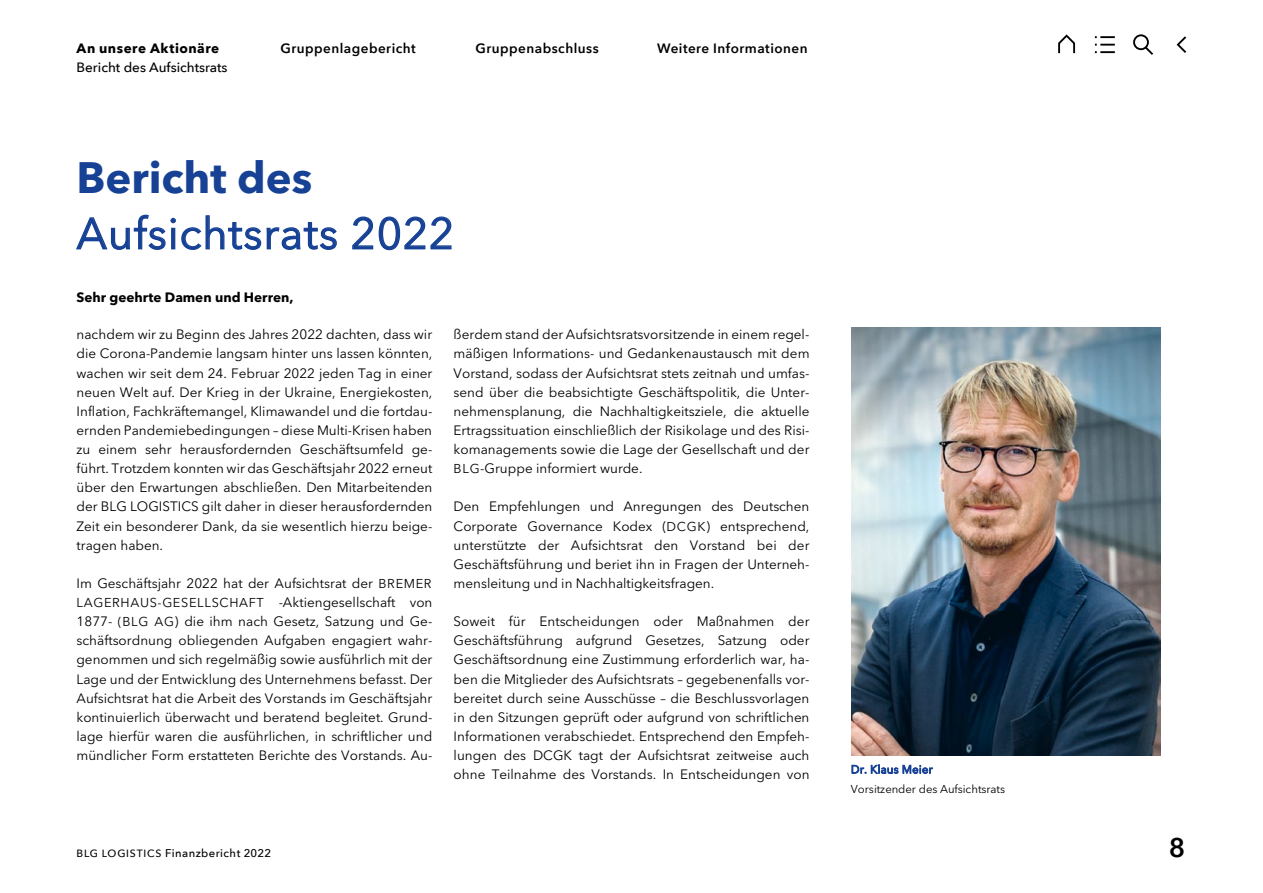
<style>
.page{position:relative;width:1263px;height:893px;background:#fff}
.page>*{position:absolute;margin:0;border:0;box-sizing:border-box;transform-origin:0 0}
.t1{font:43.5px "Avenir Next LT Pro";letter-spacing:.02em;color:#164194}
.t2{font:700 43.5px "Avenir Next LT Pro";color:#164194}
.t3{font:600 27px "Avenir Next";color:#000}
.t4{font:13.5px/19.2px "Avenir Next LT Pro";letter-spacing:.005em;color:#000;text-align:justify}
.t5{font:600 13.5px "Avenir Next";letter-spacing:.035em;color:#000}
.t6{font:13.5px "Avenir Next LT Pro";letter-spacing:.025em;color:#000}
.t7{font:700 13.5px "Avenir Next LT Pro";letter-spacing:.005em;color:#000}
.t8{font:500 13.5px "Avenir Next";color:#000}
.t9{font:700 13.5px "Avenir Next LT Pro";letter-spacing:.025em;color:#000}
.t10{font:700 13.5px "Avenir Next";letter-spacing:.04em;color:#000}
.t11{font:12.75px "Avenir Next LT Pro";letter-spacing:.055em;color:#000}
.t12{font:11.4px "Avenir Next LT Pro";color:#000}
.t13{font:11.4px "Avenir Next LT Pro";letter-spacing:.02em;color:#164194}
.t14{font:500 11.25px "Avenir Next";letter-spacing:.035em;color:#000}
.s1{font-size:12.75px}
.s2{font-size:13.5px}
.s3{font-size:10.5px}
</style>
<div class="page">
<img style="left:851px;top:327px;width:310px;height:429px">
<svg style="left:1058px;top:34px;width:129px;height:21px"></svg>
<p class="t10" style="left:77px;top:37px;width:144px">An unsere Aktionäre</p>
<p class="t5" style="left:281px;top:37px;width:137px">Gruppenlagebericht</p>
<p class="t5" style="left:476px;top:37px;width:125px">Gruppenabschluss</p>
<p class="t5" style="left:657px;top:37px;width:152px">Weitere Informationen</p>
<p class="t9" style="left:76px;top:44px;width:141px">An unsere Aktionäre</p>
<p class="t4" style="left:297px;top:43px;width:133px">Gruppenlagebericht</p>
<p class="t6" style="left:521px;top:44px;width:122px">Gruppenabschluss</p>
<p class="t6" style="left:733px;top:44px;width:147px">Weitere Informationen</p>
<p class="t4" style="left:76px;top:62px;width:152px">Bericht des Aufsichtsrats</p>
<p class="t8" style="left:77px;top:56px;width:153px">Bericht des Aufsichtsrats</p>
<h1 class="t2" style="left:76px;top:151px;width:237px">Bericht des</h1>
<h1 class="t1" style="left:76px;top:208px;width:379px">Aufsichtsrats 2022</h1>
<p class="t7" style="left:76px;top:289px;width:218px">Sehr geehrte Damen und Herren,</p>
<p class="t4" style="left:76px;top:325px;width:357px">nachdem wir zu Beginn des Jahres 2022 dachten, dass wir die Corona-Pandemie langsam hinter uns lassen könnten, wachen wir seit dem 24. Februar 2022 jeden Tag in einer neuen Welt auf. Der Krieg in der Ukraine, Energiekosten, Inflation, Fachkräftemangel, Klimawandel und die fortdau&shy;ernden Pandemiebedingungen – diese Multi-Krisen haben zu einem sehr herausfordernden Geschäftsumfeld ge&shy;führt. Trotzdem konnten wir das Geschäftsjahr 2022 erneut über den Erwartungen abschließen. Den Mitarbeitenden der BLG LOGISTICS gilt daher in dieser herausfordernden Zeit ein besonderer Dank, da sie wesentlich hierzu beige&shy;tragen haben.</p>
<p class="t4" style="left:76px;top:574px;width:357px">Im Geschäftsjahr 2022 hat der Aufsichtsrat der <span class="s1">BREMER</span></p>
<p class="t11" style="left:76px;top:595px;width:357px">LAGERHAUS-GESELLSCHAFT <span class="s2">-Aktiengesellschaft von</span></p>
<p class="t4" style="left:76px;top:612px;width:357px">1877- <span class="s1">(BLG AG</span>) die ihm nach Gesetz, Satzung und Ge&shy;schäftsordnung obliegenden Aufgaben engagiert wahr&shy;genommen und sich regelmäßig sowie ausführlich mit der Lage und der Entwicklung des Unternehmens befasst. Der Aufsichtsrat hat die Arbeit des Vorstands im Geschäftsjahr kontinuierlich überwacht und beratend begleitet. Grund&shy;lage hierfür waren die ausführlichen, in schriftlicher und mündlicher Form erstatteten Berichte des Vorstands. Au-</p>
<p class="t4" style="left:454px;top:325px;width:357px">ßerdem stand der Aufsichtsratsvorsitzende in einem regel&shy;mäßigen Informations- und Gedankenaustausch mit dem Vorstand, sodass der Aufsichtsrat stets zeitnah und umfas&shy;send über die beabsichtigte Geschäftspolitik, die Unter&shy;nehmensplanung, die Nachhaltigkeitsziele, die aktuelle Ertragssituation einschließlich der Risikolage und des Risi&shy;komanagements sowie die Lage der Gesellschaft und der <span class="s1">BLG</span>-Gruppe informiert wurde.</p>
<p class="t4" style="left:454px;top:497px;width:357px">Den Empfehlungen und Anregungen des Deutschen Corporate Governance Kodex (<span class="s1">DCGK</span>) entsprechend, unterstützte der Aufsichtsrat den Vorstand bei der Geschäftsführung und beriet ihn in Fragen der Unterneh&shy;mensleitung und in Nachhaltigkeitsfragen.</p>
<p class="t4" style="left:454px;top:612px;width:357px">Soweit für Entscheidungen oder Maßnahmen der Geschäftsführung aufgrund Gesetzes, Satzung oder Geschäftsordnung eine Zustimmung erforderlich war, ha&shy;ben die Mitglieder des Aufsichtsrats – gegebenenfalls vor&shy;bereitet durch seine Ausschüsse – die Beschlussvorlagen in den Sitzungen geprüft oder aufgrund von schriftlichen Informationen verabschiedet. Entsprechend den Empfeh&shy;lungen des DCGK tagt der Aufsichtsrat zeitweise auch ohne Teilnahme des Vorstands. In Entscheidungen von</p>
<p class="t13" style="left:851px;top:763px;width:83px">Dr. Klaus Meier</p>
<p class="t12" style="left:851px;top:782px;width:156px">Vorsitzender des Aufsichtsrats</p>
<p class="t14" style="left:77px;top:843px;width:196px"><span class="s3">BLG LOGISTICS</span> Finanzbericht 2022</p>
<h2 class="t3" style="left:1169px;top:824px;width:18px">8</h2>
<p class="t12" style="left:76px;top:842px;width:188px"><span class="s3">BLG LOGISTICS</span> Finanzbericht 2022</p>
</div>
